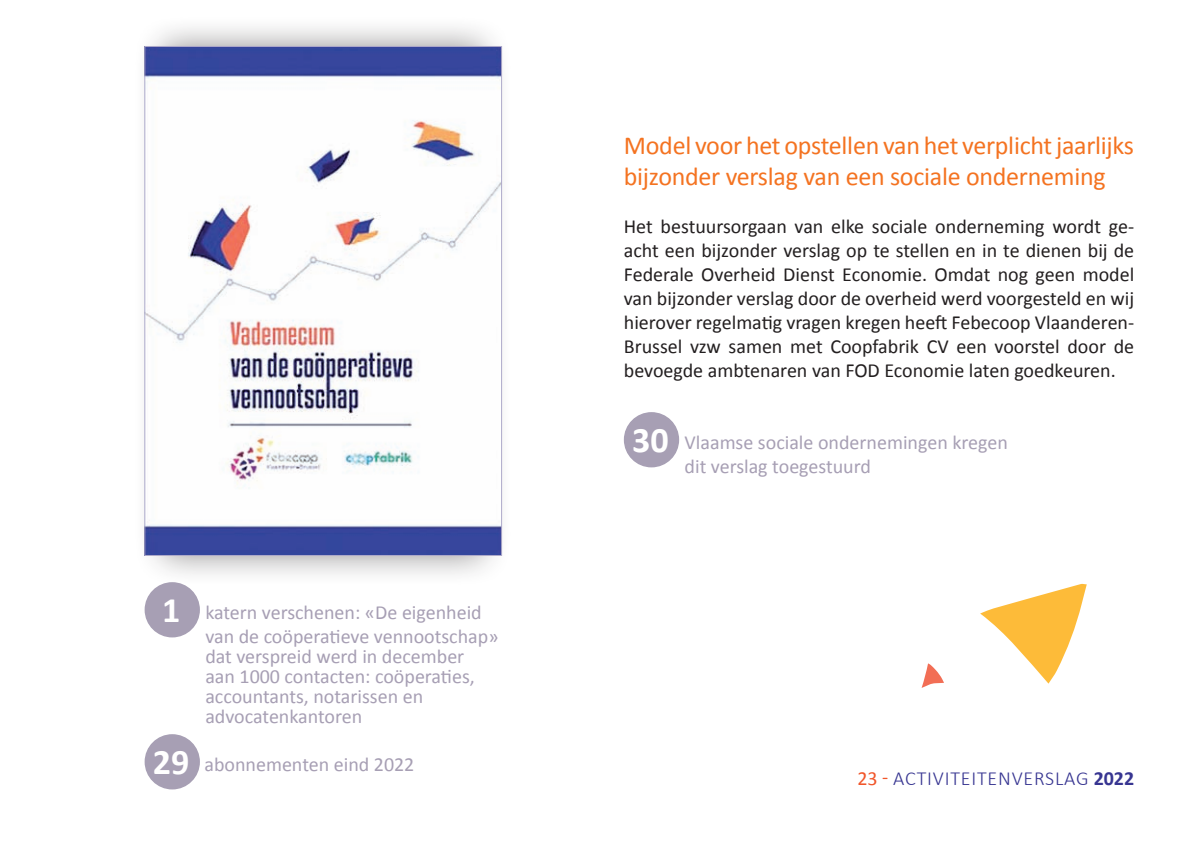
<style>
.page{position:relative;width:1191px;height:842px;background:#fff}
.page>*{position:absolute;margin:0;border:0;box-sizing:border-box;transform-origin:0 0}
.t1{font:26px/31.2px "Calibri";letter-spacing:-.01em;color:#f47321}
.t2{font:20px/24px "Calibri";color:#231f20;text-align:justify}
.t3{font:20px/20px "Calibri";color:#a79fb4}
.t4{font:300 20px "Calibri";letter-spacing:.04em;color:#373591}
.s1{font-weight:700;font-size:36px;color:#fff}
.s2{font-weight:400;color:#f1562a}
.s3{font-weight:700}
</style>
<div class="page">
<div style="left:133px;top:15px;width:380px;height:572px;background:#231f20;opacity:.5"></div>
<img style="left:147px;top:48px;width:353px;height:506px">
<div style="left:624px;top:413px;width:54px;height:54px;background:#a79fb4;border-radius:50%"></div>
<div style="left:624px;top:412px;width:55px;height:55px;border:2px solid #a79fb4;border-radius:50%"></div>
<div style="left:145px;top:583px;width:54px;height:54px;background:#a79fb4;border-radius:50%"></div>
<div style="left:145px;top:582px;width:55px;height:55px;border:2px solid #a79fb4;border-radius:50%"></div>
<div style="left:145px;top:735px;width:54px;height:54px;background:#a79fb4;border-radius:50%"></div>
<div style="left:145px;top:734px;width:55px;height:55px;border:2px solid #a79fb4;border-radius:50%"></div>
<svg style="left:980px;top:584px;width:106px;height:100px"></svg>
<svg style="left:921px;top:663px;width:23px;height:25px"></svg>
<p class="t3" style="left:205px;top:601px;width:295px;line-height:24px;text-indent:-43px"><span class="s1">1</span> katern verschenen: «De eigenheid van de coöperatieve vennootschap»</p>
<p class="t3" style="left:205px;top:647px;width:271px">dat verspreid werd in december aan 1000 contacten: coöperaties, accountants, notarissen en advocatenkantoren</p>
<p class="t3" style="left:153px;top:755px;width:263px"><span class="s1">29</span> abonnementen eind 2022</p>
<h1 class="t1" style="left:624px;top:130px;width:512px">Model voor het opstellen van het verplicht jaarlijks bijzonder verslag van een sociale onderneming</h1>
<p class="t2" style="left:624px;top:215px;width:512px">Het bestuursorgaan van elke sociale onderneming wordt ge&shy;acht een bijzonder verslag op te stellen en in te dienen bij de Federale Overheid Dienst Economie. Omdat nog geen model van bijzonder verslag door de overheid werd voorgesteld en wij hierover regelmatig vragen kregen heeft Febecoop Vlaanderen-Brussel vzw samen met Coopfabrik CV een voorstel door de bevoegde ambtenaren van FOD Economie laten goedkeuren.</p>
<p class="t3" style="left:684px;top:431px;width:325px;line-height:24px;text-indent:-52px"><span class="s1">30</span> Vlaamse sociale ondernemingen kregen dit verslag toegestuurd</p>
<p class="t4" style="left:857px;top:766px;width:278px"><span class="s2">23 -</span> ACTIVITEITENVERSLAG <span class="s3">2022</span></p>
</div>
